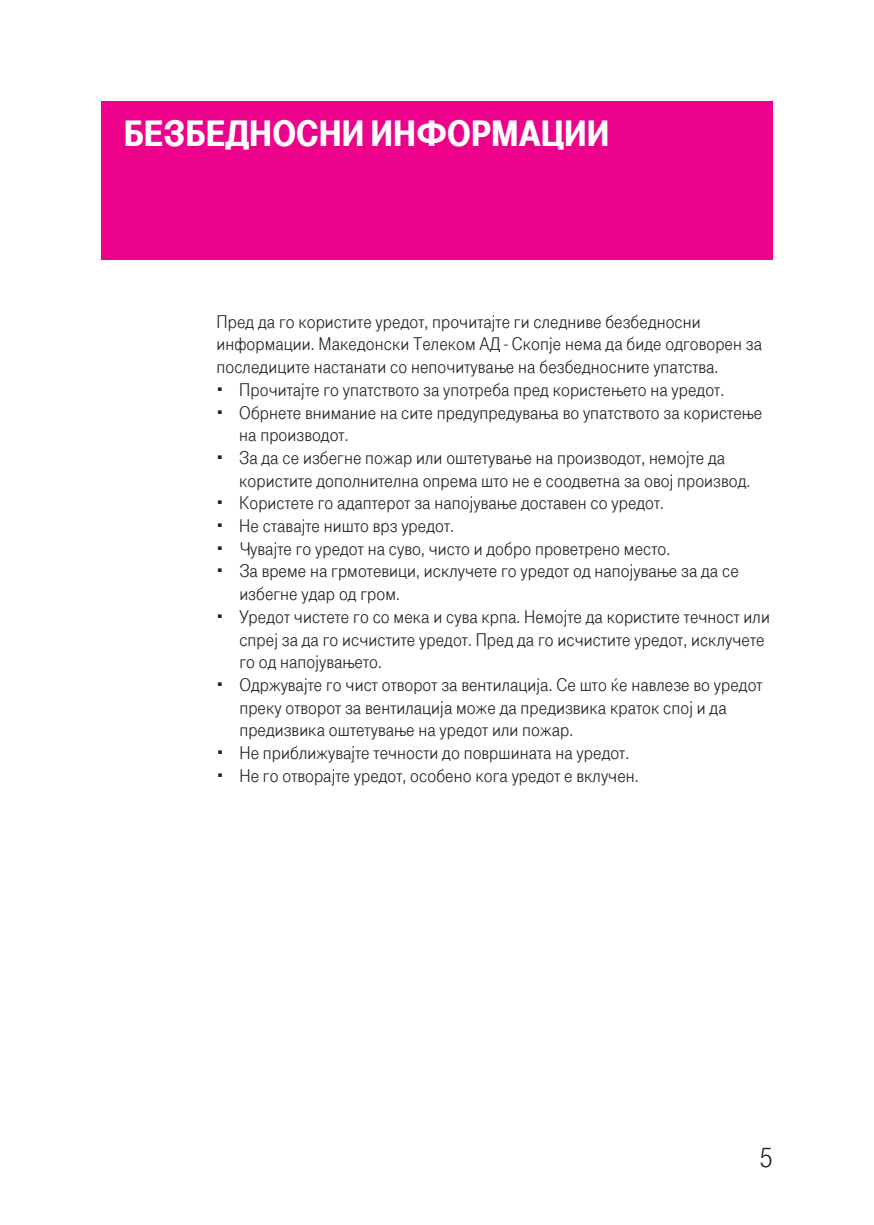
<style>
.page{position:relative;width:874px;height:1225px;background:#fff}
.page>*{position:absolute;margin:0;border:0;box-sizing:border-box;transform-origin:0 0}
.t1{font:38px "Tele Grotesk Ultr";letter-spacing:.005em;color:#fff}
.t2{font:28.4px "Tele Grotesk Norm";color:#231f20}
.t3{font:19px "Tele Grotesk Norm";letter-spacing:.005em;color:#231f20}
</style>
<div class="page">
<div style="left:101px;top:101px;width:671px;height:159px;background:#ed028c"></div>
<h1 class="t1" style="left:124px;top:113px;width:487px">БЕЗБЕДНОСНИ ИНФОРМАЦИИ</h1>
<p class="t3" style="left:216px;top:311px;width:485px">Пред да го користите уредот, прочитајте ги следниве безбедносни</p>
<p class="t3" style="left:216px;top:334px;width:546px">информации. Македонски Телеком АД - Скопје нема да биде одговорен за</p>
<p class="t3" style="left:216px;top:356px;width:503px">последиците настанати со непочитување на безбедносните упатства.</p>
<p class="t3" style="left:239px;top:379px;width:486px">Прочитајте го упатството за употреба пред користењето на уредот.</p>
<p class="t3" style="left:239px;top:402px;width:524px">Обрнете внимание на сите предупредувања во упатството за користење</p>
<p class="t3" style="left:239px;top:424px;width:111px">на производот.</p>
<p class="t3" style="left:239px;top:447px;width:487px">За да се избегне пожар или оштетување на производот, немојте да</p>
<p class="t3" style="left:239px;top:470px;width:512px">користите дополнителна опрема што не е соодветна за овој производ.</p>
<p class="t3" style="left:239px;top:492px;width:426px">Користете го адаптерот за напојување доставен со уредот.</p>
<p class="t3" style="left:239px;top:515px;width:216px">Не ставајте ништо врз уредот.</p>
<p class="t3" style="left:239px;top:538px;width:432px">Чувајте го уредот на суво, чисто и добро проветрено место.</p>
<p class="t3" style="left:239px;top:560px;width:500px">За време на грмотевици, исклучете го уредот од напојување за да се</p>
<p class="t3" style="left:239px;top:583px;width:162px">избегне удар од гром.</p>
<p class="t3" style="left:239px;top:606px;width:532px">Уредот чистете го со мека и сува крпа. Немојте да користите течност или</p>
<p class="t3" style="left:239px;top:629px;width:526px">спреј за да го исчистите уредот. Пред да го исчистите уредот, исклучете</p>
<p class="t3" style="left:239px;top:651px;width:144px">го од напојувањето.</p>
<p class="t3" style="left:239px;top:674px;width:524px">Одржувајте го чист отворот за вентилација. Се што ќе навлезе во уредот</p>
<p class="t3" style="left:239px;top:697px;width:488px">преку отворот за вентилација може да предизвика краток спој и да</p>
<p class="t3" style="left:239px;top:719px;width:335px">предизвика оштетување на уредот или пожар.</p>
<p class="t3" style="left:239px;top:742px;width:391px">Не приближувајте течности до површината на уредот.</p>
<p class="t3" style="left:239px;top:765px;width:400px">Не го отворајте уредот, особено кога уредот е вклучен.</p>
<h2 class="t2" style="left:759px;top:1142px;width:15px">5</h2>
</div>
